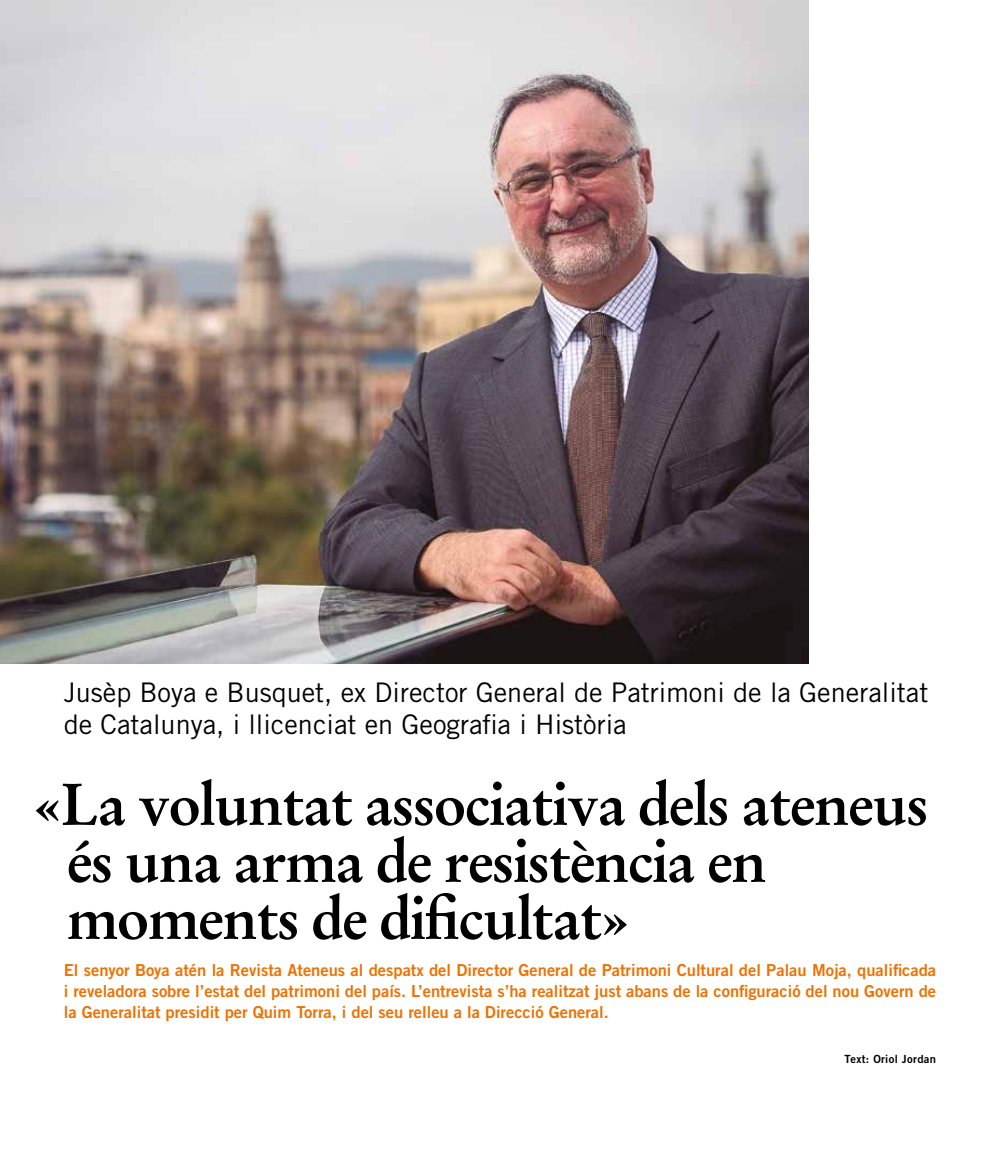
<style>
.page{position:relative;width:1000px;height:1149px;background:#fff}
.page>*{position:absolute;margin:0;border:0;box-sizing:border-box;transform-origin:0 0}
.t1{font:700 58.5px/57px "Stempel Garamond LT";letter-spacing:-.03em;color:#000}
.t2{font:27px/31.5px "Trade Gothic LT Std";color:#000}
.t3{font:16.5px/21px "Trade Gothic LT Std Bd 2";color:#ee7203;text-align:justify}
.t4{font:11.25px "Trade Gothic LT Std Bd 2";letter-spacing:.03em;color:#000}
</style>
<div class="page">
<img style="left:0;top:0;width:808px;height:663px">
<h2 class="t2" style="left:64px;top:676px;width:865px">Jusèp Boya e Busquet, ex Director General de Patrimoni de la Generalitat de Catalunya, i llicenciat en Geografia i Història</h2>
<h1 class="t1" style="left:67px;top:775px;width:863px;text-indent:-34px">«La voluntat associativa dels ateneus és una arma de resistència en moments de dificultat»</h1>
<p class="t3" style="left:64px;top:959px;width:873px">El senyor Boya atén la Revista Ateneus al despatx del Director General de Patrimoni Cultural del Palau Moja, qualificada i reveladora sobre l’estat del patrimoni del país. L’entrevista s’ha realitzat just abans de la configuració del nou Govern de la Generalitat presidit per Quim Torra, i del seu relleu a la Direcció General.</p>
<p class="t4" style="left:844px;top:1052px;width:93px">Text: Oriol Jordan</p>
</div>
